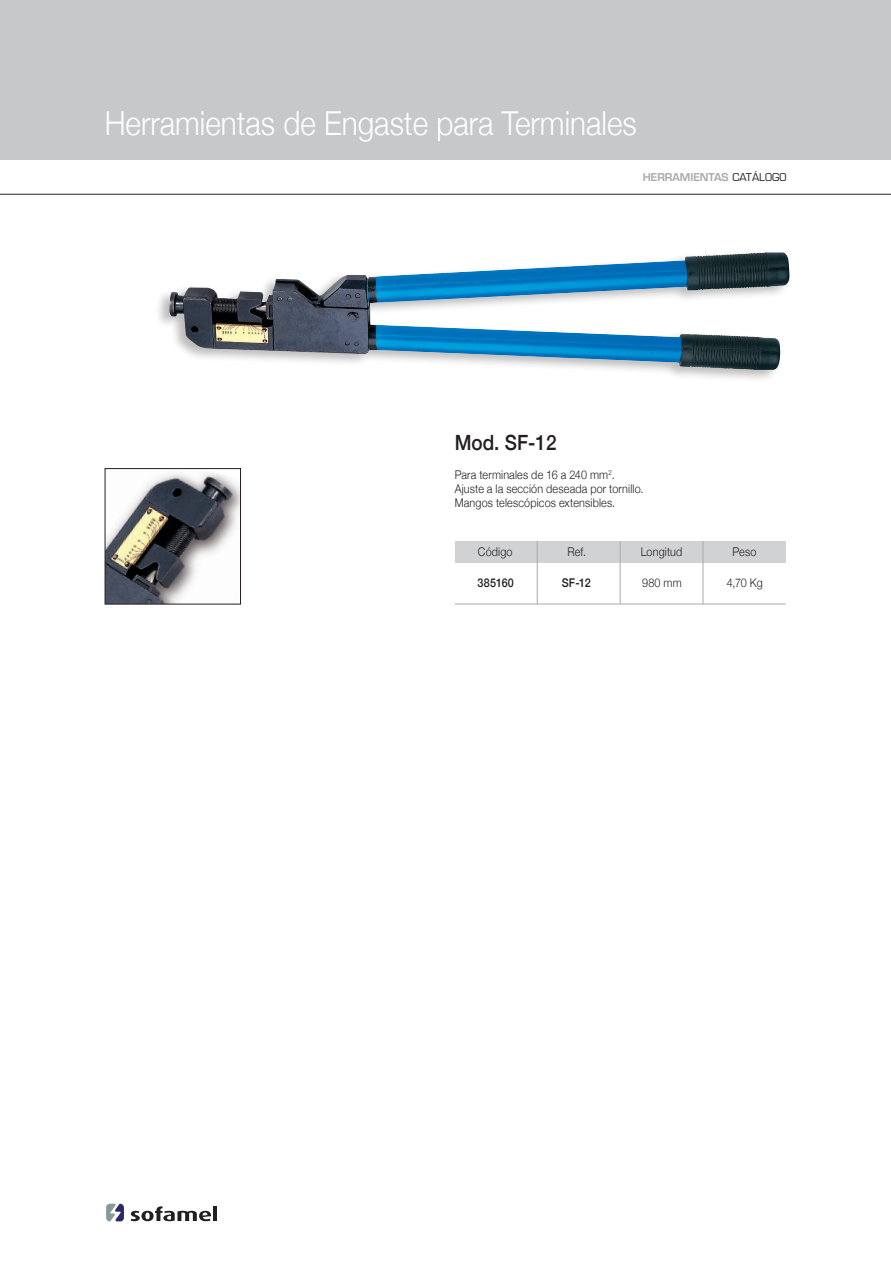
<style>
.page{position:relative;width:891px;height:1266px;background:#fff}
.page>*{position:absolute;margin:0;border:0;box-sizing:border-box;transform-origin:0 0}
.t1{font:300 33px "Helvetica Neue";color:#fff;scale:.9 1}
.t2{font:500 21px "Helvetica Neue";color:#231f20;scale:.9 1}
.t3{font:300 12px/14.4px "Helvetica Neue";letter-spacing:.015em;color:#231f20;scale:.9 1}
.t4{font:500 12px "Helvetica Neue";letter-spacing:.02em;color:#231f20;scale:.9 1}
.t5{font:600 10.5px "Eurostile";color:#a8a9ad}
.s1{font-weight:400;color:#231f20}
</style>
<div class="page">
<svg style="left:131px;top:1206px;width:80px;height:15px"></svg>
<hr style="left:213px;top:1206px;width:4px;height:14px;background:#231f20">
<svg style="left:106px;top:1203px;width:18px;height:18px"></svg>
<div style="left:0;top:0;width:891px;height:159px;background:#c7c8ca"></div>
<hr style="left:0;top:194px;width:891px;height:1px;background:#231f20">
<div style="left:155px;top:249px;width:636px;height:134px;background:#231f20;opacity:.3"></div>
<img style="left:218px;top:252px;width:547px;height:50px">
<hr style="left:455px;top:603px;width:330px;height:1px;background:#a8a9ad">
<div style="left:455px;top:541px;width:330px;height:21px;background:#d1d2d4"></div>
<hr style="left:537px;top:541px;width:1px;height:63px;background:#a8a9ad">
<hr style="left:620px;top:541px;width:1px;height:63px;background:#a8a9ad">
<hr style="left:703px;top:541px;width:1px;height:63px;background:#a8a9ad">
<img style="left:107px;top:472px;width:132px;height:130px">
<div style="left:105px;top:468px;width:136px;height:136px;border:1px solid #231f20"></div>
<h1 class="t1" style="left:105px;top:96px;width:593px">Herramientas de Engaste para Terminales</h1>
<p class="t5" style="left:643px;top:171px;width:145px">HERRAMIENTAS <span class="s1">CATÁLOGO</span></p>
<h2 class="t2" style="left:455px;top:425px;width:115px">Mod. SF-12</h2>
<p class="t3" style="left:455px;top:466px;width:211px">Para terminales de 16 a 240 mm<sup>2</sup>.<br>Ajuste a la sección deseada por tornillo.<br>Mangos telescópicos extensibles.</p>
<p class="t3" style="left:478px;top:544px;width:40px">Código</p>
<p class="t4" style="left:478px;top:572px;width:42px">385160</p>
<p class="t4" style="left:562px;top:572px;width:34px">SF-12</p>
<p class="t3" style="left:642px;top:574px;width:45px">980 mm</p>
<p class="t3" style="left:727px;top:574px;width:42px">4,70 Kg</p>
<p class="t3" style="left:567px;top:544px;width:22px">Ref.</p>
<p class="t3" style="left:641px;top:544px;width:48px">Longitud</p>
<p class="t3" style="left:732px;top:544px;width:28px">Peso</p>
</div>
